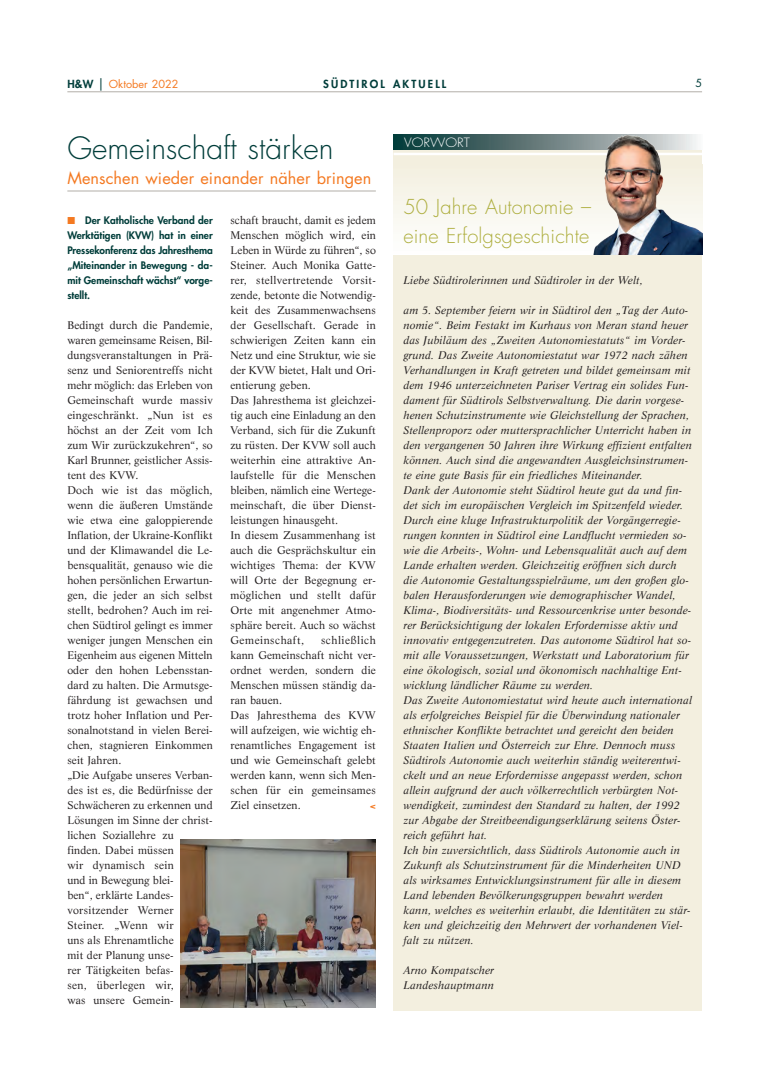
<style>
.page{position:relative;width:773px;height:1081px;background:#fff}
.page>*{position:absolute;margin:0;border:0;box-sizing:border-box;transform-origin:0 0}
.t1{font:300 30px "Futura Std";color:#003d3a}
.t2{font:300 20px/28.4px "Futura Std";letter-spacing:.005em;color:#aeae3e}
.t3{font:16.25px "Futura Std";letter-spacing:.005em;color:#f47921}
.t4{font:300 12.5px "Futura Std";color:#fff;scale:1.1 1}
.t5{font:italic 10.88px/15px "Life LT Std";letter-spacing:.01em;color:#231f20}
.t6{font:10.88px/15px "Life LT Std";letter-spacing:.01em;color:#231f20}
.t7{font:10.88px "Futura Std";color:#f47921}
.t8{font:800 10.88px "Futura Std";letter-spacing:.2em;color:#003d3a}
.t9{font:10.88px "Futura Std";color:#003d3a}
.t10{font:800 10.12px/15px "Futura Std";color:#003d3a;text-align:justify}
.t11{font:800 8.75px "Futura Std";color:#f47921;scale:1.1 1}
.s1{font-weight:800;color:#003d3a}
.s2{font-size:12.5px;color:#003d3a}
.s3{color:#f47921}
</style>
<div class="page">
<hr style="left:67px;top:191px;width:309px;height:1px;background:#b2aea8">
<div style="left:393px;top:134px;width:309px;height:877px;background:#f3efdf"></div>
<div style="left:393px;top:164px;width:309px;height:90px;background:linear-gradient(to bottom,#f3efdf,#fefefd)"></div>
<hr style="left:393px;top:153px;width:309px;height:2px;background:#fff">
<svg style="left:393px;top:134px;width:188px;height:15px"></svg>
<hr style="left:393px;top:254px;width:309px;height:1px;background:#fff">
<img style="left:181px;top:839px;width:195px;height:168px">
<img style="left:581px;top:134px;width:121px;height:120px">
<hr style="left:67px;top:91px;width:635px;height:1px;background:#b2aea8">
<p class="t7" style="left:67px;top:77px;width:113px"><span class="s1">H&amp;W</span> <span class="s2">|</span> Oktober 2022</p>
<p class="t8" style="left:323px;top:77px;width:125px">SÜDTIROL AKTUELL</p>
<p class="t9" style="left:695px;top:76px;width:8px">5</p>
<h1 class="t1" style="left:67px;top:130px;width:267px">Gemeinschaft stärken</h1>
<h3 class="t3" style="left:67px;top:167px;width:305px">Menschen wieder einander näher bringen</h3>
<p class="t10" style="left:67px;top:213px;width:147px"><span class="s3">■</span> Der Katholische Verband der Werktätigen (KVW) hat in einer Pressekonferenz das Jahresthema „Miteinander in Bewegung - da&shy;mit Gemeinschaft wächst“ vorge&shy;stellt.</p>
<p class="t6" style="left:67px;top:318px;width:147px">Bedingt durch die Pandemie, waren gemeinsame Reisen, Bil&shy;dungsveranstaltungen in Prä&shy;senz und Seniorentreffs nicht mehr möglich: das Erleben von<br>Gemeinschaft wurde massiv eingeschränkt. „Nun ist es höchst an der Zeit vom Ich zum Wir zurückzukehren“, so<br>Karl Brunner, geistlicher Assis&shy;tent des KVW.<br>Doch wie ist das möglich, wenn die äußeren Umstände wie etwa eine galoppierende<br>Inflation, der Ukraine-Konflikt und der Klimawandel die Le&shy;bensqualität, genauso wie die hohen persönlichen Erwartun&shy;gen, die jeder an sich selbst stellt, bedrohen? Auch im rei&shy;chen Südtirol gelingt es immer weniger jungen Menschen ein<br>Eigenheim aus eigenen Mitteln oder den hohen Lebensstan&shy;dard zu halten. Die Armutsge&shy;fährdung ist gewachsen und trotz hoher Inflation und Per&shy;sonalnotstand in vielen Berei&shy;chen, stagnieren Einkommen seit Jahren.<br>„Die Aufgabe unseres Verban&shy;des ist es, die Bedürfnisse der<br>Schwächeren zu erkennen und<br>Lösungen im Sinne der christ&shy;lichen Soziallehre zu<br>finden. Dabei müssen<br>wir dynamisch sein<br>und in Bewegung blei-<br>ben“, erklärte Landes&shy;vorsitzender Werner<br>Steiner. „Wenn wir<br>uns als Ehrenamtliche<br>mit der Planung unse-<br>rer Tätigkeiten befas-<br>sen, überlegen wir,<br>was unsere Gemein-</p>
<p class="t6" style="left:230px;top:213px;width:147px">schaft braucht, damit es jedem<br>Menschen möglich wird, ein<br>Leben in Würde zu führen“, so<br>Steiner. Auch Monika Gatte&shy;rer, stellvertretende Vorsit&shy;zende, betonte die Notwendig&shy;keit des Zusammenwachsens der Gesellschaft. Gerade in schwierigen Zeiten kann ein<br>Netz und eine Struktur, wie sie der KVW bietet, Halt und Ori&shy;entierung geben.<br>Das Jahresthema ist gleichzei&shy;tig auch eine Einladung an den<br>Verband, sich für die Zukunft zu rüsten. Der KVW soll auch weiterhin eine attraktive An&shy;laufstelle für die Menschen bleiben, nämlich eine Wertege&shy;meinschaft, die über Dienst&shy;leistungen hinausgeht.<br>In diesem Zusammenhang ist auch die Gesprächskultur ein wichtiges Thema: der KVW will Orte der Begegnung er&shy;möglichen und stellt dafür<br>Orte mit angenehmer Atmo&shy;sphäre bereit. Auch so wächst<br>Gemeinschaft,</p>
<p class="t6" style="left:230px;top:633px;width:147px;text-indent:90px">schließlich kann Gemeinschaft nicht ver&shy;ordnet werden, sondern die<br>Menschen müssen ständig da&shy;ran bauen.<br>Das Jahresthema des KVW will aufzeigen, wie wichtig eh&shy;renamtliches Engagement ist und wie Gemeinschaft gelebt werden kann, wenn sich Men&shy;schen für ein gemeinsames<br>Ziel einsetzen.</p>
<p class="t11" style="left:370px;top:800px;width:7px">&lt;</p>
<p class="t4" style="left:404px;top:135px;width:61px">VORWORT</p>
<h2 class="t2" style="left:403px;top:194px;width:189px">50 Jahre Autonomie – eine Erfolgsgeschichte</h2>
<p class="t5" style="left:403px;top:273px;width:241px">Liebe Südtirolerinnen und Südtiroler in der Welt,</p>
<p class="t5" style="left:403px;top:303px;width:290px">am 5. September feiern wir in Südtirol den „Tag der Auto&shy;nomie“. Beim Festakt im Kurhaus von Meran stand heuer das Jubiläum des „Zweiten Autonomiestatuts“ im Vorder&shy;grund. Das Zweite Autonomiestatut war 1972 nach zähen Verhandlungen in Kraft getreten und bildet gemeinsam mit dem 1946 unterzeichneten Pariser Vertrag ein solides Fun&shy;dament für Südtirols Selbstverwaltung. Die darin vorgese&shy;henen Schutzinstrumente wie Gleichstellung der Sprachen, Stellenproporz oder muttersprachlicher Unterricht haben in den vergangenen 50 Jahren ihre Wirkung effizient entfalten können. Auch sind die angewandten Ausgleichsinstrumen&shy;te eine gute Basis für ein friedliches Miteinander.<br>Dank der Autonomie steht Südtirol heute gut da und fin&shy;det sich im europäischen Vergleich im Spitzenfeld wieder.<br>Durch eine kluge Infrastrukturpolitik der Vorgängerregie&shy;rungen konnten in Südtirol eine Landflucht vermieden so&shy;wie die Arbeits-, Wohn- und Lebensqualität auch auf dem Lande erhalten werden. Gleichzeitig eröffnen sich durch die Autonomie Gestaltungsspielräume, um den großen glo&shy;balen Herausforderungen wie demographischer Wandel, Klima-, Biodiversitäts- und Ressourcenkrise unter besonde&shy;rer Berücksichtigung der lokalen Erfordernisse aktiv und innovativ entgegenzutreten. Das autonome Südtirol hat so&shy;mit alle Voraussetzungen, Werkstatt und Laboratorium für eine ökologisch, sozial und ökonomisch nachhaltige Ent&shy;wicklung ländlicher Räume zu werden.<br>Das Zweite Autonomiestatut wird heute auch international als erfolgreiches Beispiel für die Überwindung nationaler ethnischer Konflikte betrachtet und gereicht den beiden Staaten Italien und Österreich zur Ehre. Dennoch muss Südtirols Autonomie auch weiterhin ständig weiterentwi&shy;ckelt und an neue Erfordernisse angepasst werden, schon allein aufgrund der auch völkerrechtlich verbürgten Not&shy;wendigkeit, zumindest den Standard zu halten, der 1992 zur Abgabe der Streitbeendigungserklärung seitens Öster&shy;reich geführt hat.<br>Ich bin zuversichtlich, dass Südtirols Autonomie auch in Zukunft als Schutzinstrument für die Minderheiten UND als wirksames Entwicklungsinstrument für alle in diesem Land lebenden Bevölkerungsgruppen bewahrt werden kann, welches es weiterhin erlaubt, die Identitäten zu stär&shy;ken und gleichzeitig den Mehrwert der vorhandenen Viel&shy;falt zu nützen.</p>
<p class="t5" style="left:403px;top:963px;width:92px">Arno Kompatscher<br>Landeshauptmann</p>
</div>
